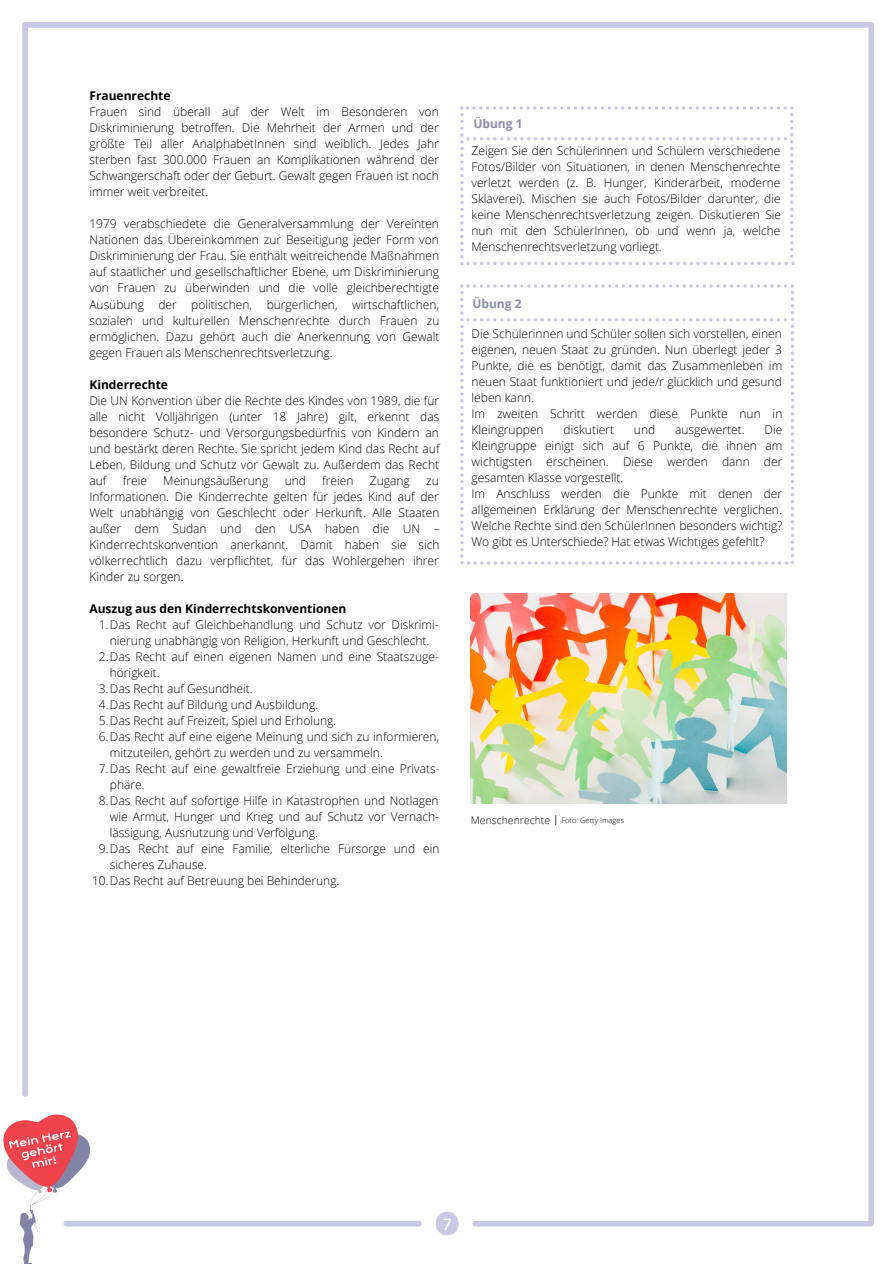
<style>
.page{position:relative;width:894px;height:1264px;background:#fff}
.page>*{position:absolute;margin:0;border:0;box-sizing:border-box;transform-origin:0 0}
.t1{font:15.3px "Tahoma";color:#fff}
.t2{font:300 13.5px "Open Sans";color:#000}
.t3{font:300 12px/16px "Open Sans";color:#000;text-align:justify}
.t4{font:700 12px "Open Sans";color:#000}
.t5{font:700 12px "Open Sans";color:#8a8aac}
.t6{font:300 10.5px "Open Sans";color:#000}
.t7{font:300 7.5px "Open Sans";color:#000}
</style>
<div class="page">
<svg style="left:460px;top:284px;width:334px;height:280px"></svg>
<svg style="left:460px;top:106px;width:334px;height:159px"></svg>
<svg style="left:435px;top:1211px;width:23px;height:24px"></svg>
<img style="left:470px;top:593px;width:316px;height:211px">
<img style="left:3px;top:1114px;width:87px;height:149px">
<div style="left:32px;top:1250px;width:95px;height:13px;background:#fff"></div>
<div style="left:0;top:1250px;width:21px;height:13px;background:#fff"></div>
<div style="left:25px;top:22px;width:846px;height:6px;background:#c8c8e4"></div>
<div style="left:22px;top:25px;width:6px;height:1068px;background:#c8c8e4"></div>
<div style="left:868px;top:25px;width:5px;height:1198px;background:#c8c8e4"></div>
<div style="left:475px;top:1220px;width:395px;height:6px;background:#c8c8e4"></div>
<div style="left:66px;top:1220px;width:353px;height:6px;background:#c8c8e4"></div>
<p class="t4" style="left:89px;top:87px;width:83px">Frauenrechte</p>
<p class="t3" style="left:89px;top:104px;width:351px">Frauen sind überall auf der Welt im Besonderen von Diskriminierung betroffen. Die Mehrheit der Armen und der größte Teil aller AnalphabetInnen sind weiblich. Jedes Jahr sterben fast 300.000 Frauen an Komplikationen während der Schwangerschaft oder der Geburt. Gewalt gegen Frauen ist noch immer weit verbreitet.</p>
<p class="t3" style="left:89px;top:216px;width:351px">1979 verabschiedete die Generalversammlung der Vereinten Nationen das Übereinkommen zur Beseitigung jeder Form von Diskriminierung der Frau. Sie enthält weitreichende Maßnahmen auf staatlicher und gesellschaftlicher Ebene, um Diskriminierung von Frauen zu überwinden und die volle gleichberechtigte Ausübung der politischen, bürgerlichen, wirtschaftlichen, sozialen und kulturellen Menschenrechte durch Frauen zu ermöglichen. Dazu gehört auch die Anerkennung von Gewalt gegen Frauen als Menschenrechtsverletzung.</p>
<p class="t4" style="left:89px;top:376px;width:80px">Kinderrechte</p>
<p class="t3" style="left:89px;top:392px;width:351px">Die UN Konvention über die Rechte des Kindes von 1989, die für alle nicht Volljährigen (unter 18 Jahre) gilt, erkennt das besondere Schutz- und Versorgungsbedürfnis von Kindern an und bestärkt deren Rechte. Sie spricht jedem Kind das Recht auf Leben, Bildung und Schutz vor Gewalt zu. Außerdem das Recht auf</p>
<p class="t3" style="left:123px;top:472px;width:26px">freie</p>
<p class="t3" style="left:163px;top:472px;width:106px">Meinungsäußerung</p>
<p class="t3" style="left:284px;top:472px;width:23px">und</p>
<p class="t3" style="left:322px;top:472px;width:33px">freien</p>
<p class="t3" style="left:370px;top:472px;width:41px">Zugang</p>
<p class="t3" style="left:89px;top:472px;width:351px;text-indent:337px">zu Informationen. Die Kinderrechte gelten für jedes Kind auf der Welt unabhängig von Geschlecht oder Herkunft. Alle Staaten außer dem Sudan und den USA haben die UN – Kinderrechtskonvention anerkannt. Damit haben sie sich völkerrechtlich dazu verpflichtet, für das Wohlergehen ihrer Kinder zu sorgen.</p>
<p class="t4" style="left:89px;top:600px;width:258px">Auszug aus den Kinderrechtskonventionen</p>
<p class="t3" style="left:99px;top:616px;width:341px;text-align:center">1.Das Recht auf Gleichbehandlung und Schutz vor Diskrimi&shy;nierung unabhängig von Religion, Herkunft und Geschlecht.</p>
<p class="t3" style="left:110px;top:648px;width:330px;text-indent:-11px">2.Das Recht auf einen eigenen Namen und eine Staatszuge&shy;hörigkeit.</p>
<p class="t3" style="left:99px;top:680px;width:155px">3.Das Recht auf Gesundheit.</p>
<p class="t3" style="left:99px;top:696px;width:221px">4.Das Recht auf Bildung und Ausbildung.</p>
<p class="t3" style="left:99px;top:712px;width:239px">5.Das Recht auf Freizeit, Spiel und Erholung.</p>
<p class="t3" style="left:110px;top:728px;width:331px;text-indent:-11px">6.Das Recht auf eine eigene Meinung und sich zu informieren, mitzuteilen, gehört zu werden und zu versammeln.</p>
<p class="t3" style="left:110px;top:760px;width:331px;text-indent:-11px">7.Das Recht auf eine gewaltfreie Erziehung und eine Privats&shy;phäre.</p>
<p class="t3" style="left:110px;top:792px;width:330px;text-indent:-11px">8.Das Recht auf sofortige Hilfe in Katastrophen und Notlagen wie Armut, Hunger und Krieg und auf Schutz vor Vernach&shy;lässigung, Ausnutzung und Verfolgung.</p>
<p class="t3" style="left:110px;top:840px;width:331px;text-indent:-11px">9.Das Recht auf eine Familie, elterliche Fürsorge und ein sicheres Zuhause.</p>
<p class="t3" style="left:92px;top:872px;width:249px">10.Das Recht auf Betreuung bei Behinderung.</p>
<p class="t5" style="left:473px;top:116px;width:51px">Übung 1</p>
<p class="t3" style="left:471px;top:143px;width:311px">Zeigen Sie den Schülerinnen und Schülern verschiedene Fotos/Bilder von Situationen, in denen Menschenrechte verletzt werden (z. B. Hunger, Kinderarbeit, moderne Sklaverei). Mischen sie auch Fotos/Bilder darunter, die keine Menschenrechtsverletzung zeigen. Diskutieren Sie nun mit den SchülerInnen, ob und wenn ja, welche Menschenrechtsverletzung vorliegt.</p>
<p class="t5" style="left:472px;top:295px;width:51px">Übung 2</p>
<p class="t3" style="left:471px;top:325px;width:312px">Die Schülerinnen und Schüler sollen sich vorstellen, einen eigenen, neuen Staat zu gründen. Nun überlegt jeder 3<br>Punkte, die es benötigt, damit das Zusammenleben im neuen Staat funktioniert und jede/r glücklich und gesund leben kann.</p>
<p class="t3" style="left:471px;top:405px;width:312px">Im zweiten Schritt werden diese Punkte nun in<br>Kleingruppen</p>
<p class="t3" style="left:563px;top:421px;width:52px">diskutiert</p>
<p class="t3" style="left:633px;top:421px;width:23px">und</p>
<p class="t3" style="left:675px;top:421px;width:71px">ausgewertet.</p>
<p class="t3" style="left:471px;top:421px;width:312px;text-indent:293px">Die Kleingruppe einigt sich auf 6 Punkte, die ihnen am wichtigsten erscheinen. Diese werden dann der gesamten Klasse vorgestellt.</p>
<p class="t3" style="left:471px;top:485px;width:312px">Im Anschluss werden die Punkte mit denen der allgemeinen Erklärung der Menschenrechte verglichen.<br>Welche Rechte sind den SchülerInnen besonders wichtig?<br>Wo gibt es Unterschiede? Hat etwas Wichtiges gefehlt?</p>
<p class="t2" style="left:554px;top:810px;width:5px">I</p>
<p class="t6" style="left:470px;top:812px;width:81px">Menschenrechte</p>
<p class="t7" style="left:561px;top:814px;width:64px">Foto: Getty Images</p>
<p class="t1" style="left:443px;top:1214px;width:10px">7</p>
</div>
